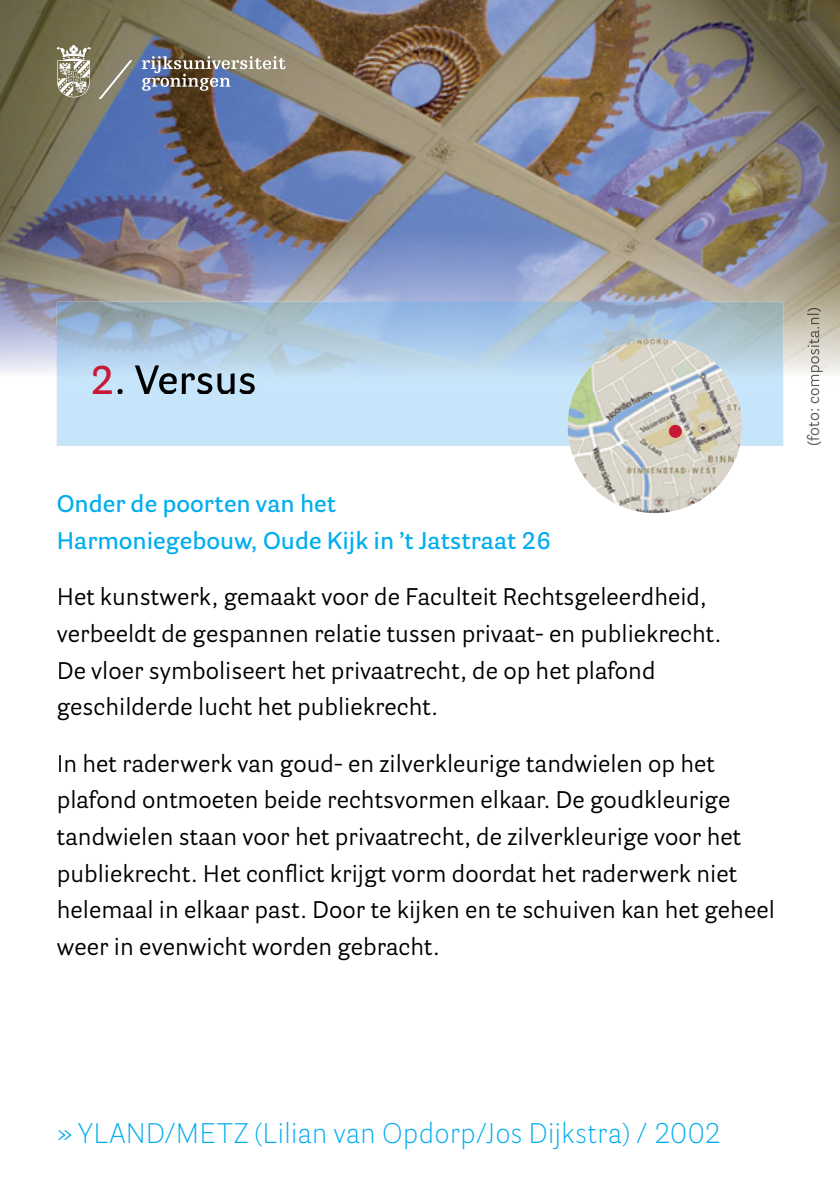
<style>
.page{position:relative;width:840px;height:1191px;background:#fff}
.page>*{position:absolute;margin:0;border:0;box-sizing:border-box;transform-origin:0 0}
.t1{font:300 28.2px "Parry Grotesque Pro";letter-spacing:.01em;color:#00adee}
.t2{font:24px/36.6px "Parry Grotesque Pro";color:#000}
.t3{font:600 24px/36.6px "Parry Grotesque Pro";color:#00adee}
</style>
<div class="page">
<img style="left:0;top:0;width:839px;height:196px">
<img style="left:0;top:196px;width:349px;height:130px">
<img style="left:349px;top:196px;width:350px;height:106px">
<img style="left:699px;top:196px;width:140px;height:130px">
<img style="left:0;top:326px;width:57px;height:66px">
<img style="left:782px;top:326px;width:57px;height:66px">
<img style="left:806px;top:308px;width:16px;height:84px">
<svg style="left:57px;top:392px;width:725px;height:54px;background:#c7deeb"></svg>
<img style="left:57px;top:302px;width:725px;height:90px">
<hr style="left:117px;top:392px;width:140px;height:2px;background:#c7e5fa">
<img style="left:117px;top:365px;width:140px;height:27px">
<img style="left:570px;top:446px;width:87px;height:67px">
<img style="left:567px;top:392px;width:7px;height:51px">
<img style="left:574px;top:339px;width:160px;height:53px">
<div style="left:668px;top:425px;width:13px;height:13px;background:#c71a38;border-radius:50%"></div>
<img style="left:142px;top:56px;width:143px;height:35px">
<svg style="left:98px;top:60px;width:34px;height:39px"></svg>
<svg style="left:57px;top:45px;width:34px;height:52px"></svg>
<p class="t3" style="left:57px;top:485px;width:495px">Onder de poorten van het<br>Harmoniegebouw, Oude Kijk in ’t Jatstraat 26</p>
<p class="t2" style="left:57px;top:578px;width:665px">Het kunstwerk, gemaakt voor de Faculteit Rechtsgeleerdheid, verbeeldt de gespannen relatie tussen privaat- en publiekrecht.<br>De vloer symboliseert het privaatrecht, de op het plafond geschilderde lucht het publiekrecht.</p>
<p class="t2" style="left:57px;top:744px;width:719px">In het raderwerk van goud- en zilverkleurige tandwielen op het plafond ontmoeten beide rechtsvormen elkaar. De goudkleurige tandwielen staan voor het privaatrecht, de zilverkleurige voor het publiekrecht. Het conflict krijgt vorm doordat het raderwerk niet helemaal in elkaar past. Door te kijken en te schuiven kan het geheel weer in evenwicht worden gebracht.</p>
<p class="t1" style="left:57px;top:1113px;width:665px">» YLAND/METZ (Lilian van Opdorp/Jos Dijkstra) / 2002</p>
</div>
